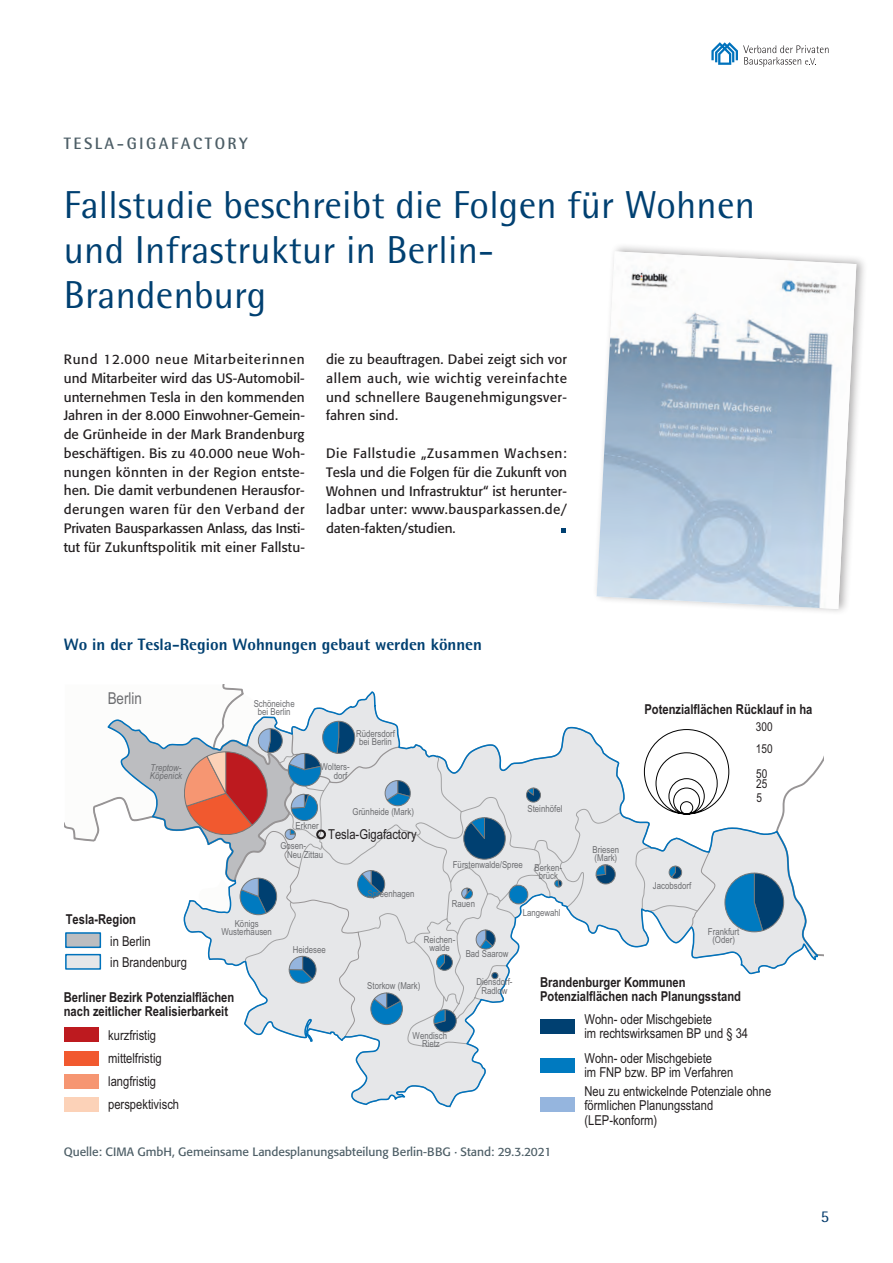
<style>
.page{position:relative;width:893px;height:1263px;background:#fff}
.page>*{position:absolute;margin:0;border:0;box-sizing:border-box;transform-origin:0 0}
.t1{font:39px/45px "Rotis Semi Sans";letter-spacing:.005em;color:#004071}
.t2{font:800 16.5px "Rotis Semi Sans";color:#004071}
.t3{font:700 16.5px "Rotis Semi Sans";letter-spacing:.15em;color:#4d5e66}
.t4{font:16.5px "Rotis Semi Sans";color:#00386a}
.t5{font:16.35px "Arial Narrow";color:#6c6d70}
.t6{font:13.65px/14.2px "Arial Narrow";color:#231f20}
.t7{font:700 13.65px/14.2px "Arial Narrow";color:#231f20}
.t8{font:13.5px/18.8px "Formata";letter-spacing:.015em;color:#231f20;text-align:justify}
.t9{font:12.3px/22.4px "Arial Narrow";color:#231f20}
.t10{font:12px "Formata";color:#4d5e66}
.t11{font:9.6px/8.2px "Arial Narrow";color:#6c6d70;text-align:center}
.t12{font:italic 9.6px/8.2px "Arial Narrow";color:#6c6d70}
</style>
<div class="page">
<svg style="left:711px;top:42px;width:117px;height:25px"></svg>
<svg style="left:562px;top:529px;width:4px;height:4px"></svg>
<svg style="left:65px;top:685px;width:178px;height:157px"></svg>
<div style="left:540px;top:1097px;width:34px;height:14px;background:#95b5de"></div>
<div style="left:65px;top:1028px;width:33px;height:14px;background:#bd1a1f"></div>
<div style="left:65px;top:1051px;width:33px;height:14px;background:#f1592f"></div>
<div style="left:65px;top:1074px;width:33px;height:14px;background:#f69672"></div>
<div style="left:65px;top:1097px;width:33px;height:15px;background:#fcd2b8"></div>
<div style="left:66px;top:955px;width:34px;height:14px;background:#e6e7e9"></div>
<div style="left:65px;top:954px;width:36px;height:16px;border:2px solid #0072bc"></div>
<div style="left:65px;top:932px;width:36px;height:16px;background:#bcbdc0;border:2px solid #0072bc"></div>
<svg style="left:108px;top:692px;width:715px;height:415px"></svg>
<div style="left:593px;top:242px;width:275px;height:373px;background:#231f20;opacity:.35"></div>
<img style="left:597px;top:251px;width:259px;height:358px">
<p class="t3" style="left:64px;top:133px;width:185px">TESLA-GIGAFACTORY</p>
<h1 class="t1" style="left:64px;top:182px;width:693px">Fallstudie beschreibt die Folgen für Wohnen und Infrastruktur in Berlin-<br>Brandenburg</h1>
<p class="t8" style="left:64px;top:350px;width:243px">Rund 12.000 neue Mitarbeiterinnen und Mitarbeiter wird das US-Automobil&shy;unternehmen Tesla in den kommenden Jahren in der 8.000 Einwohner-Gemein&shy;de Grünheide in der Mark Brandenburg beschäftigen. Bis zu 40.000 neue Woh&shy;nungen könnten in der Region entste&shy;hen. Die damit verbundenen Herausfor&shy;derungen waren für den Verband der Privaten Bausparkassen Anlass, das Insti&shy;tut für Zukunftspolitik mit einer Fallstu-</p>
<p class="t8" style="left:326px;top:350px;width:243px">die zu beauftragen. Dabei zeigt sich vor allem auch, wie wichtig vereinfachte und schnellere Baugenehmigungsver&shy;fahren sind.</p>
<p class="t8" style="left:326px;top:444px;width:243px">Die Fallstudie „Zusammen Wachsen:<br>Tesla und die Folgen für die Zukunft von Wohnen und Infrastruktur“ ist herunter&shy;ladbar unter: www.bausparkassen.de/ daten-fakten/studien.</p>
<p class="t2" style="left:64px;top:634px;width:420px">Wo in der Tesla-Region Wohnungen gebaut werden können</p>
<p class="t5" style="left:108px;top:686px;width:36px">Berlin</p>
<p class="t12" style="left:150px;top:763px;width:34px">Treptow-<br>Köpenick</p>
<p class="t7" style="left:66px;top:912px;width:72px">Tesla-Region</p>
<p class="t6" style="left:110px;top:930px;width:78px;line-height:21px">in Berlin<br>in Brandenburg</p>
<p class="t11" style="left:254px;top:699px;width:42px">Schöneiche bei Berlin</p>
<p class="t11" style="left:356px;top:729px;width:40px">Rüdersdorf bei Berlin</p>
<p class="t11" style="left:320px;top:762px;width:31px;text-align:right">Wolters&shy;dorf</p>
<p class="t11" style="left:353px;top:808px;width:63px">Grünheide (Mark)</p>
<p class="t11" style="left:296px;top:821px;width:25px">Erkner</p>
<p class="t6" style="left:328px;top:826px;width:90px">Tesla-Gigafactory</p>
<p class="t11" style="left:287px;top:841px;width:38px;text-align:left;text-indent:-7px">Gosen-<br>Neu Zittau</p>
<p class="t11" style="left:368px;top:889px;width:49px">Spreenhagen</p>
<p class="t11" style="left:528px;top:804px;width:36px">Steinhöfel</p>
<p class="t11" style="left:453px;top:860px;width:72px">Fürstenwalde/Spree</p>
<p class="t11" style="left:535px;top:863px;width:29px">Berken&shy;brück</p>
<p class="t11" style="left:523px;top:908px;width:39px">Langewahl</p>
<p class="t11" style="left:452px;top:899px;width:25px">Rauen</p>
<p class="t11" style="left:221px;top:919px;width:52px">Königs<br>Wusterhausen</p>
<p class="t11" style="left:293px;top:945px;width:35px">Heidesee</p>
<p class="t11" style="left:424px;top:935px;width:33px">Reichen&shy;walde</p>
<p class="t11" style="left:466px;top:949px;width:44px">Bad Saarow</p>
<p class="t11" style="left:593px;top:845px;width:28px;text-align:left">Briesen (Mark)</p>
<p class="t7" style="left:644px;top:701px;width:170px">Potenzialflächen Rücklauf in ha</p>
<p class="t9" style="left:756px;top:715px;width:18px">300<br>150</p>
<p class="t9" style="left:756px;top:768px;width:13px;line-height:10.4px">50<br>25</p>
<p class="t9" style="left:756px;top:786px;width:7px">5</p>
<p class="t11" style="left:653px;top:881px;width:40px">Jacobsdorf</p>
<p class="t11" style="left:708px;top:927px;width:33px">Frankfurt (Oder)</p>
<p class="t7" style="left:64px;top:989px;width:172px">Berliner Bezirk Potenzialflächen nach zeitlicher Realisierbarkeit</p>
<p class="t6" style="left:108px;top:1023px;width:72px;line-height:23.2px">kurzfristig mittelfristig langfristig perspektivisch</p>
<p class="t11" style="left:367px;top:981px;width:55px">Storkow (Mark)</p>
<p class="t11" style="left:413px;top:1031px;width:36px">Wendisch<br>Rietz</p>
<p class="t11" style="left:476px;top:977px;width:38px">Diensdorf-<br>Radlow</p>
<p class="t7" style="left:540px;top:974px;width:203px">Brandenburger Kommunen<br>Potenzialflächen nach Planungsstand</p>
<p class="t6" style="left:584px;top:1011px;width:165px">Wohn- oder Mischgebiete<br>im rechtswirksamen BP und § 34</p>
<p class="t6" style="left:584px;top:1050px;width:150px">Wohn- oder Mischgebiete<br>im FNP bzw. BP im Verfahren</p>
<p class="t6" style="left:584px;top:1084px;width:188px">Neu zu entwickelnde Potenziale ohne förmlichen Planungsstand (LEP-konform)</p>
<p class="t10" style="left:64px;top:1144px;width:489px">Quelle: CIMA GmbH, Gemeinsame Landesplanungsabteilung Berlin-BBG · Stand: 29.3.2021</p>
<p class="t4" style="left:821px;top:1207px;width:10px">5</p>
</div>
